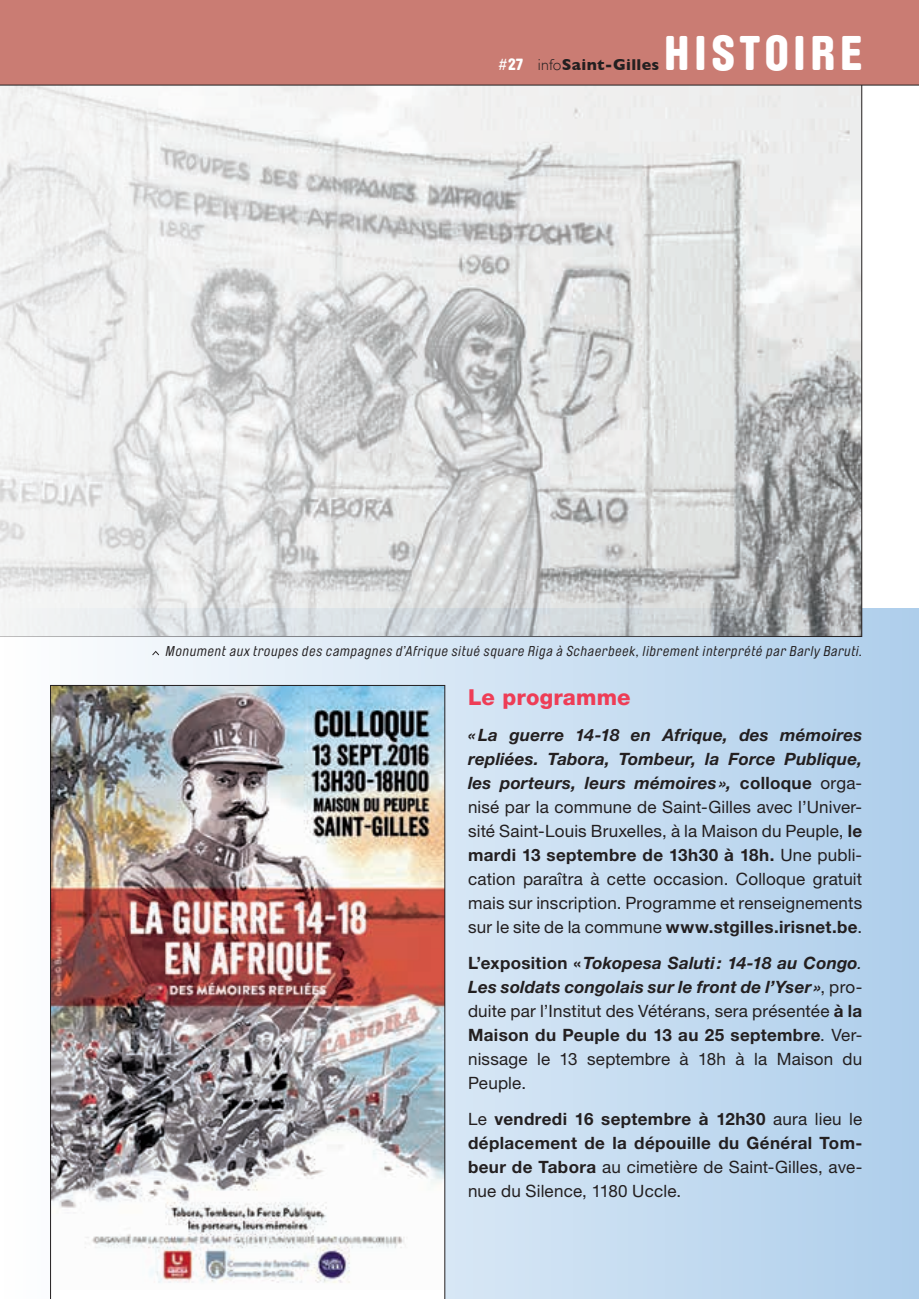
<style>
.page{position:relative;width:919px;height:1299px;background:#fff}
.page>*{position:absolute;margin:0;border:0;box-sizing:border-box;transform-origin:0 0}
.t1{font:900 48px "Brauer Neue";letter-spacing:.1em;color:#fff}
.t2{font:800 22px "Helvetica Neue LT Pro";letter-spacing:.005em;color:#ee3d56}
.t3{font:17px/24px "Helvetica Neue LT Pro";letter-spacing:.01em;color:#231f20;text-align:justify}
.t4{font:700 17px/24px "Helvetica Neue LT Pro";letter-spacing:.02em;color:#231f20;text-align:justify}
.t5{font:700 16px "Gill Sans";letter-spacing:.02em;color:#231f20}
.t6{font:italic 14px "Brauer Neue";letter-spacing:.055em;color:#231f20}
.s1{font-family:"Brauer Neue";font-weight:400;color:#fff}
.s2{font-family:"Brauer Neue";font-weight:900;color:#fff}
.s3{font-weight:300}
.s4{font-weight:700;font-style:italic}
.s5{font-weight:700}
.s6{font-style:italic}
.s7{font-weight:400}
</style>
<div class="page">
<div style="left:0;top:608px;width:918px;height:690px;background:linear-gradient(to right,#fefefe,#aeceeb)"></div>
<svg style="left:0;top:86px;width:862px;height:551px"></svg>
<svg style="left:152px;top:650px;width:7px;height:5px"></svg>
<img style="left:50px;top:685px;width:395px;height:613px">
<div style="left:0;top:0;width:918px;height:85px;background:#ca7c73"></div>
<hr style="left:0;top:85px;width:918px;height:1px;background:#231f20">
<h1 class="t1" style="left:664px;top:26px;width:199px">HISTOIRE</h1>
<p class="t5" style="left:498px;top:52px;width:162px"><span class="s1">#</span><span class="s2">27</span> <span class="s3">info</span>Saint-Gilles</p>
<p class="t6" style="left:166px;top:643px;width:697px">Monument aux troupes des campagnes d’Afrique situé square Riga à Schaerbeek, librement interprété par Barly Baruti.</p>
<p class="t2" style="left:468px;top:684px;width:164px">Le programme</p>
<p class="t3" style="left:468px;top:722px;width:396px"><span class="s4">«La guerre 14-18 en Afrique, des mémoires repliées. Tabora, Tombeur, la Force Publique, les porteurs, leurs mémoires»,</span> <span class="s5">colloque</span> orga&shy;nisé par la commune de Saint-Gilles avec l’Univer&shy;sité Saint-Louis Bruxelles, à la Maison du Peuple, <span class="s5">le mardi 13 septembre de 13h30 à 18h.</span> Une publi&shy;cation paraîtra à cette occasion. Colloque gratuit mais sur inscription. Programme et renseignements sur le site de la commune <span class="s5">www.stgilles.irisnet.be</span>.</p>
<p class="t3" style="left:468px;top:950px;width:396px"><span class="s5">L’exposition «</span><span class="s4">Tokopesa Saluti: 14-18 au Congo</span><span class="s6">.<br></span><span class="s4">Les soldats congolais sur le front de l’Yser »</span>, pro&shy;duite par l’Institut des Vétérans, sera présentée <span class="s5">à la Maison du Peuple du 13 au 25 septembre</span>. Ver&shy;nissage le 13 septembre à 18h à la Maison du Peuple.</p>
<p class="t4" style="left:468px;top:1106px;width:396px"><span class="s7">Le</span> vendredi 16 septembre à 12h30 <span class="s7">aura lieu le </span>déplacement de la dépouille du Général Tom&shy;beur de Tabora <span class="s7">au cimetière de Saint-Gilles, ave&shy;nue du Silence, 1180 Uccle.</span></p>
</div>
